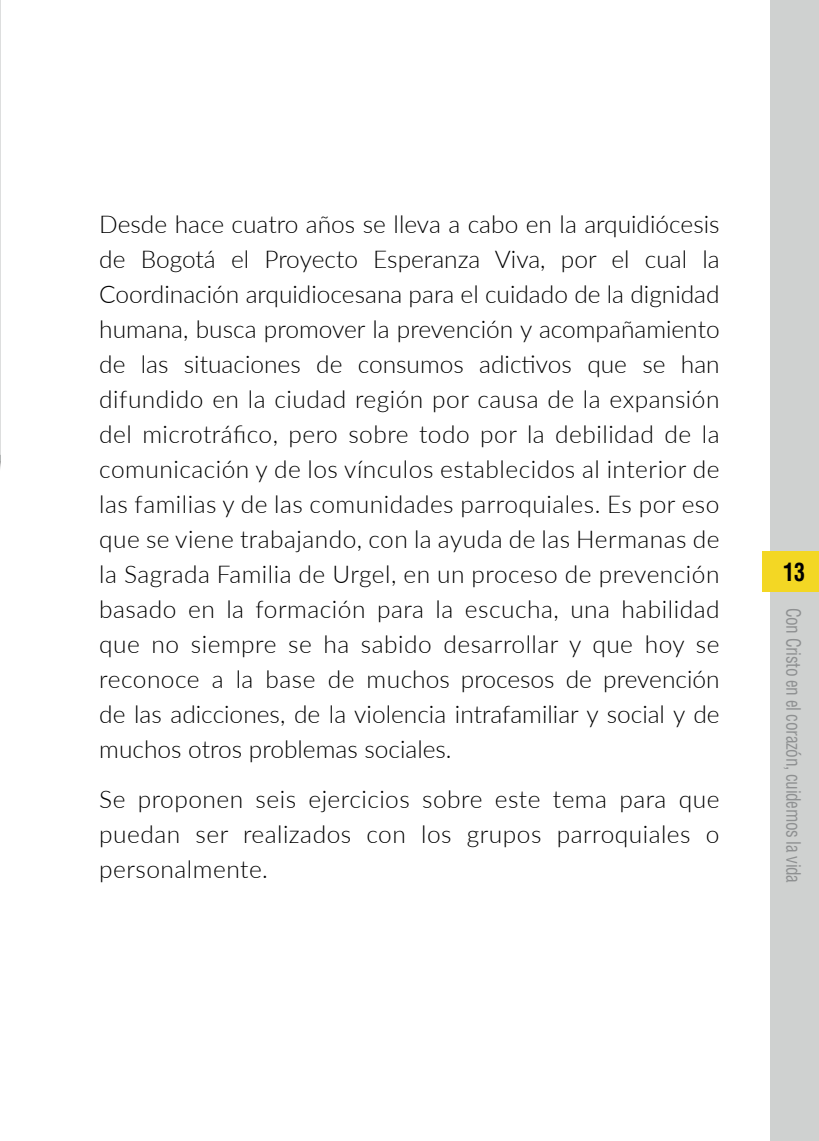
<style>
.page{position:relative;width:819px;height:1141px;background:#fff}
.page>*{position:absolute;margin:0;border:0;box-sizing:border-box;transform-origin:0 0}
.t1{font:300 24.5px/35px "Lato";color:#000001;text-align:justify}
.t2{font:700 condensed 24.5px "Helvetica CE";color:#000001;scale:.9 1}
.t3{font:condensed 19.25px "Helvetica CE";letter-spacing:-.02em;color:#8e9091;scale:.9 1}
</style>
<div class="page">
<div style="left:770px;top:0;width:49px;height:1141px;background:#cfd1d0"></div>
<div style="left:761px;top:551px;width:58px;height:41px;background:#f3d724"></div>
<svg style="left:0;top:0;width:1px;height:469px"></svg>
<p class="t1" style="left:99px;top:206px;width:622px">Desde hace cuatro años se lleva a cabo en la arquidiócesis de Bogotá el Proyecto Esperanza Viva, por el cual la Coordinación arquidiocesana para el cuidado de la dignidad humana, busca promover la prevención y acompañamiento de las situaciones de consumos adictivos que se han difundido en la ciudad región por causa de la expansión del microtráfico, pero sobre todo por la debilidad de la comunicación y de los vínculos establecidos al interior de las familias y de las comunidades parroquiales. Es por eso que se viene trabajando, con la ayuda de las Hermanas de la Sagrada Familia de Urgel, en un proceso de prevención basado en la formación para la escucha, una habilidad que no siempre se ha sabido desarrollar y que hoy se reconoce a la base de muchos procesos de prevención de las adicciones, de la violencia intrafamiliar y social y de muchos otros problemas sociales.</p>
<p class="t1" style="left:99px;top:781px;width:621px">Se proponen seis ejercicios sobre este tema para que puedan ser realizados con los grupos parroquiales o personalmente.</p>
<p class="t2" style="left:783px;top:557px;width:26px">13</p>
<p class="t3" style="left:805px;top:608px;width:308px;rotate:90deg">Con Cristo en el corazón, cuidemos la vida</p>
</div>
